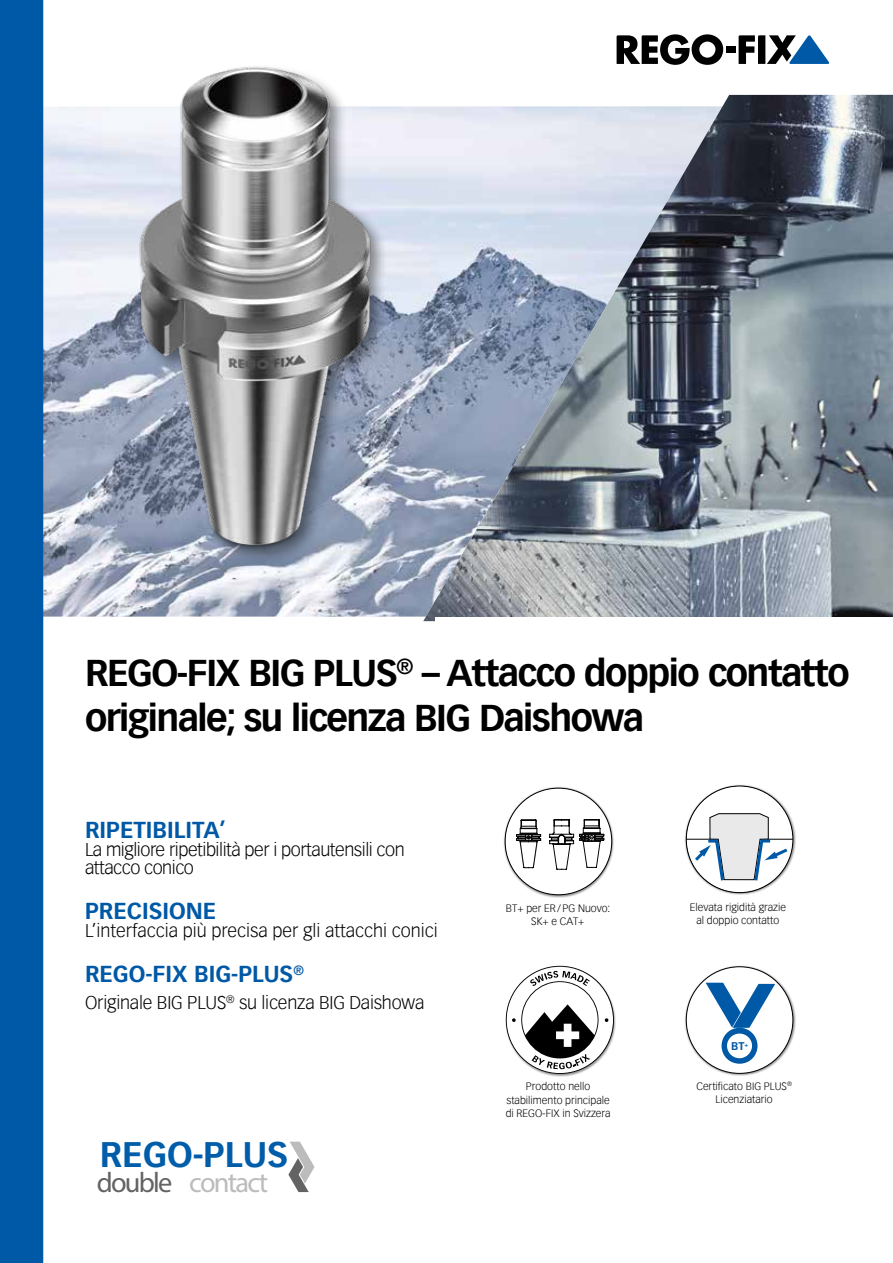
<style>
.page{position:relative;width:893px;height:1263px;background:#fff}
.page>*{position:absolute;margin:0;border:0;box-sizing:border-box;transform-origin:0 0}
.t1{font:700 36.3px/45px "Vectora Com";letter-spacing:-.04em;color:#000}
.t2{font:700 34.65px "Vectora Com";color:#005da9}
.t3{font:700 28.35px "Gotham";letter-spacing:-.06em;color:#bcbcbc}
.t4{font:700 22.5px "Vectora Com";color:#0059a6}
.t5{font:300 18px/18px "Vectora Com";letter-spacing:-.01em;color:#000}
.t6{font:700 10.95px "Vectora Com";color:#0059a6}
.t7{font:300 10.5px/13.5px "Vectora Com";color:#000;text-align:center}
.s1{color:#646363}
</style>
<div class="page">
<div style="left:503px;top:786px;width:112px;height:112px;background:#000;opacity:.45"></div>
<svg style="left:505px;top:788px;width:107px;height:107px"></svg>
<div style="left:685px;top:784px;width:111px;height:112px;background:#000;opacity:.45"></div>
<svg style="left:686px;top:786px;width:107px;height:107px"></svg>
<div style="left:685px;top:965px;width:111px;height:111px;background:#000;opacity:.45"></div>
<svg style="left:686px;top:967px;width:107px;height:106px"></svg>
<div style="left:726px;top:1032px;width:27px;height:27px;background:#fff;border-radius:50%"></div>
<div style="left:725px;top:1032px;width:29px;height:28px;border:2px solid #0059a6;border-radius:50%"></div>
<div style="left:506px;top:966px;width:110px;height:111px;background:#000;opacity:.45"></div>
<svg style="left:506px;top:966px;width:108px;height:108px"></svg>
<img style="left:43px;top:106px;width:380px;height:511px">
<img style="left:423px;top:95px;width:470px;height:526px">
<img style="left:121px;top:66px;width:268px;height:530px">
<div style="left:436px;top:617px;width:457px;height:14px;background:#fff"></div>
<svg style="left:288px;top:1141px;width:27px;height:51px"></svg>
<div style="left:0;top:0;width:43px;height:1263px;background:#0059a6"></div>
<div style="left:726px;top:46px;width:9px;height:7px;background:#000"></div>
<svg style="left:617px;top:34px;width:106px;height:31px"></svg>
<svg style="left:739px;top:35px;width:90px;height:29px"></svg>
<h1 class="t1" style="left:85px;top:651px;width:766px">REGO-FIX BIG PLUS<sup>®</sup> – Attacco doppio contatto originale; su licenza BIG Daishowa</h1>
<h3 class="t4" style="left:85px;top:816px;width:143px">RIPETIBILITA’</h3>
<h3 class="t5" style="left:85px;top:841px;width:321px">La migliore ripetibilità per i portautensili con attacco conico</h3>
<h3 class="t4" style="left:85px;top:897px;width:133px">PRECISIONE</h3>
<h3 class="t5" style="left:85px;top:922px;width:354px">L’interfaccia più precisa per gli attacchi conici</h3>
<h3 class="t4" style="left:85px;top:960px;width:220px">REGO-FIX BIG-PLUS<sup>®</sup></h3>
<h3 class="t5" style="left:85px;top:994px;width:341px">Originale BIG PLUS<sup>®</sup> su licenza BIG Daishowa</h3>
<h2 class="t2" style="left:100px;top:1133px;width:190px">REGO-PLUS</h2>
<h3 class="t3" style="left:97px;top:1165px;width:173px"><span class="s1">double</span> contact</h3>
<p class="t7" style="left:506px;top:901px;width:106px">BT+ per ER/PG Nuovo:<br>SK+ e CAT+</p>
<p class="t7" style="left:506px;top:1080px;width:106px">Prodotto nello stabilimento principale di REGO-FIX in Svizzera</p>
<p class="t7" style="left:690px;top:900px;width:98px">Elevata rigidità grazie al doppio contatto</p>
<p class="t6" style="left:731px;top:1039px;width:19px">BT<sup>+</sup></p>
<p class="t7" style="left:696px;top:1079px;width:97px">Certificato BIG PLUS<sup>®<br></sup>Licenziatario</p>
</div>
